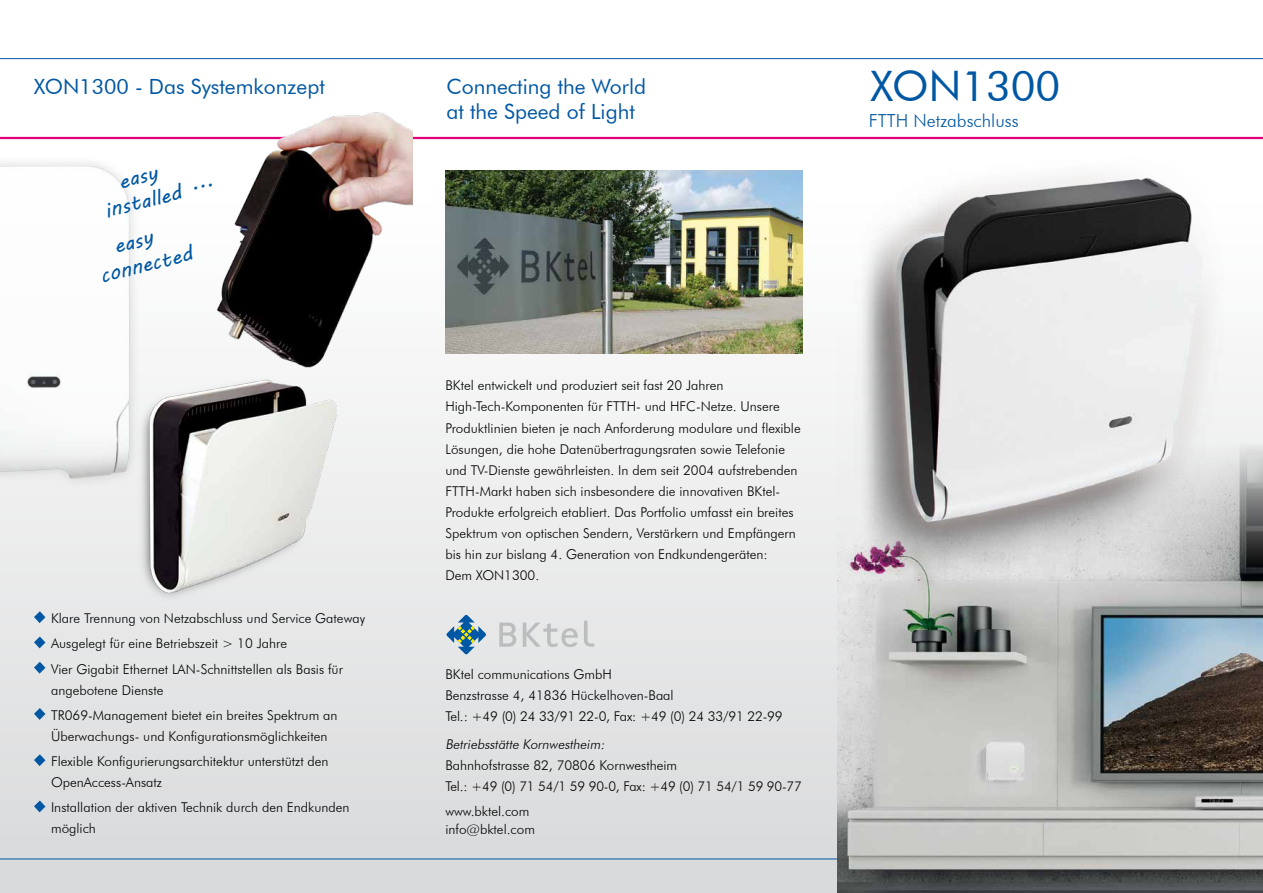
<style>
.page{position:relative;width:1263px;height:893px;background:#fff}
.page>*{position:absolute;margin:0;border:0;box-sizing:border-box;transform-origin:0 0}
.t1{font:42px "Futura BT";color:#0057a3}
.t2{font:21px/25.2px "Futura BT";color:#0057a3}
.t3{font:20.7px/24.9px "MV Boli";color:#0057a3}
.t4{font:300 18px "Futura BT";color:#0057a3}
.t5{font:300 13.5px/21px "Futura BT";color:#000}
.t6{font:italic 300 13.5px "Futura BT";color:#000}
</style>
<div class="page">
<div style="left:0;top:128px;width:1263px;height:765px;background:linear-gradient(to bottom,#fff,#d7d9da)"></div>
<hr style="left:0;top:859px;width:1263px;height:1px;background:#0057a3">
<img style="left:838px;top:335px;width:425px;height:558px">
<img style="left:838px;top:136px;width:418px;height:457px">
<hr style="left:0;top:137px;width:1263px;height:2px;background:#e2007a">
<hr style="left:0;top:58px;width:1263px;height:1px;background:#0057a3">
<img style="left:121px;top:112px;width:291px;height:504px">
<svg style="left:446px;top:615px;width:40px;height:39px"></svg>
<svg style="left:499px;top:623px;width:17px;height:24px"></svg>
<svg style="left:523px;top:623px;width:55px;height:24px"></svg>
<svg style="left:584px;top:621px;width:10px;height:26px"></svg>
<img style="left:445px;top:170px;width:358px;height:183px">
<svg style="left:34px;top:611px;width:11px;height:12px"></svg>
<svg style="left:34px;top:636px;width:11px;height:12px"></svg>
<svg style="left:34px;top:662px;width:11px;height:12px"></svg>
<svg style="left:34px;top:708px;width:11px;height:12px"></svg>
<svg style="left:34px;top:754px;width:11px;height:12px"></svg>
<svg style="left:34px;top:800px;width:11px;height:12px"></svg>
<img style="left:0;top:155px;width:153px;height:348px">
<h2 class="t2" style="left:34px;top:73px;width:292px">XON1300 - Das Systemkonzept</h2>
<h1 class="t1" style="left:871px;top:61px;width:191px">XON1300</h1>
<h3 class="t4" style="left:869px;top:110px;width:151px">FTTH Netzabschluss</h3>
<h2 class="t2" style="left:446px;top:73px;width:201px">Connecting the World at the Speed of Light</h2>
<h3 class="t3" style="left:96px;top:174px;width:113px;text-indent:20px;rotate:-14deg">easy installed ...</h3>
<h3 class="t3" style="left:91px;top:239px;width:96px;text-indent:20px;rotate:-14deg">easy connected</h3>
<p class="t5" style="left:51px;top:606px;width:316px;line-height:25.2px">Klare Trennung von Netzabschluss und Service Gateway<br>Ausgelegt für eine Betriebszeit &gt; 10 Jahre<br>Vier Gigabit Ethernet LAN-Schnittstellen als Basis für</p>
<p class="t5" style="left:51px;top:677px;width:288px;line-height:25.2px">angebotene Dienste<br>TR069-Management bietet ein breites Spektrum an</p>
<p class="t5" style="left:51px;top:723px;width:279px;line-height:25.2px">Überwachungs- und Konfigurationsmöglichkeiten<br>Flexible Konfigurierungsarchitektur unterstützt den</p>
<p class="t5" style="left:51px;top:770px;width:300px;line-height:25.2px">OpenAccess-Ansatz<br>Installation der aktiven Technik durch den Endkunden</p>
<p class="t5" style="left:51px;top:818px;width:46px">möglich</p>
<p class="t5" style="left:445px;top:375px;width:357px">BKtel entwickelt und produziert seit fast 20 Jahren High-Tech-Komponenten für FTTH- und HFC-Netze. Unsere Produktlinien bieten je nach Anforderung modulare und flexible Lösungen, die hohe Datenübertragungsraten sowie Telefonie und TV-Dienste gewährleisten. In dem seit 2004 aufstrebenden FTTH-Markt haben sich insbesondere die innovativen BKtel-Produkte erfolgreich etabliert. Das Portfolio umfasst ein breites Spektrum von optischen Sendern, Verstärkern und Empfängern bis hin zur bislang 4. Generation von Endkundengeräten:<br>Dem XON1300.</p>
<p class="t5" style="left:445px;top:663px;width:339px">BKtel communications GmbH<br>Benzstrasse 4, 41836 Hückelhoven-Baal<br>Tel.: +49 (0) 24 33/91 22-0, Fax: +49 (0) 24 33/91 22-99</p>
<p class="t6" style="left:445px;top:736px;width:163px">Betriebsstätte Kornwestheim:</p>
<p class="t5" style="left:445px;top:754px;width:358px">Bahnhofstrasse 82, 70806 Kornwestheim<br>Tel.: +49 (0) 71 54/1 59 90-0, Fax: +49 (0) 71 54/1 59 90-77</p>
<p class="t5" style="left:445px;top:802px;width:91px;line-height:18px">www.bktel.com info@bktel.com</p>
</div>
